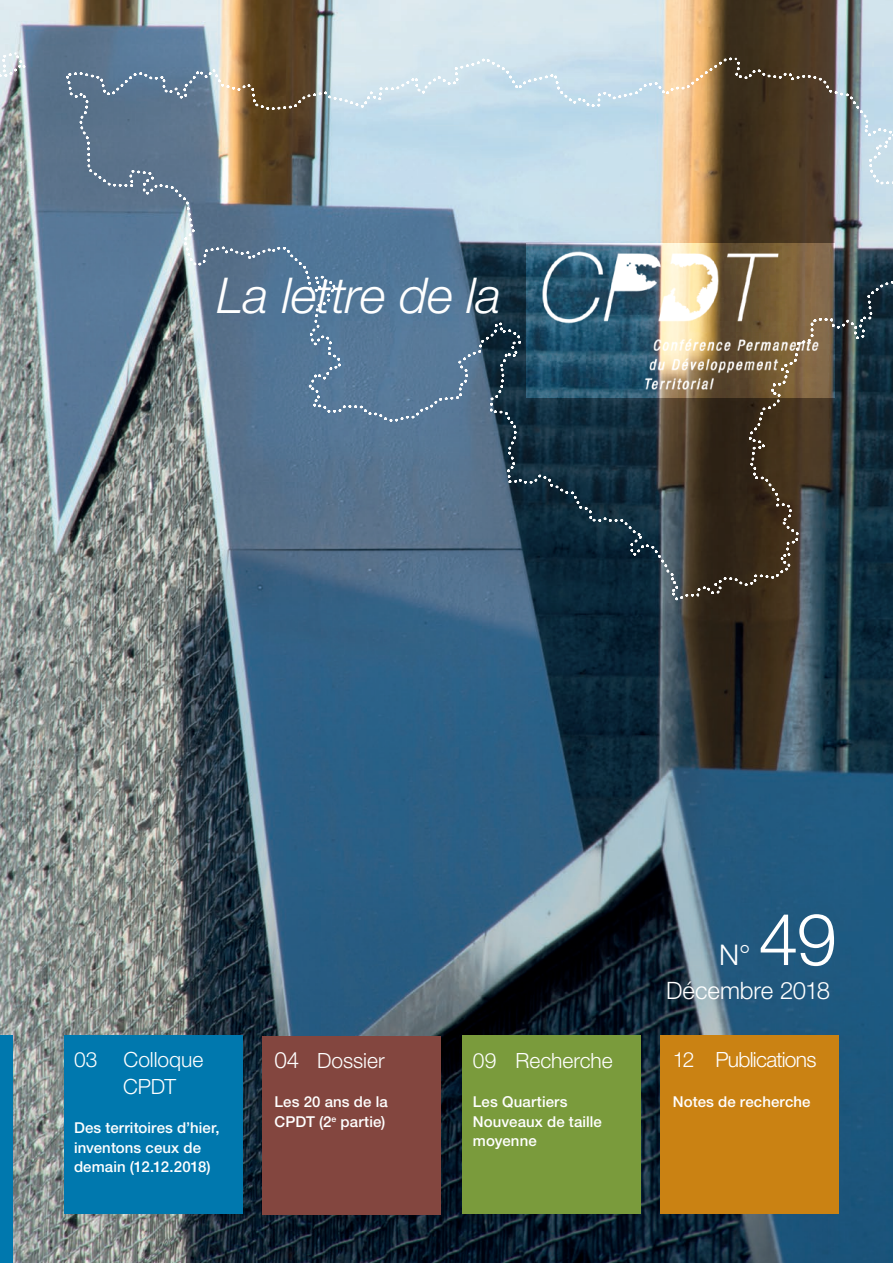
<style>
.page{position:relative;width:893px;height:1263px;background:#fff}
.page>*{position:absolute;margin:0;border:0;box-sizing:border-box;transform-origin:0 0}
.t1{font:300 72px "Helvetica Neue LT Std";color:#fff}
.t2{font:italic 300 49.5px "Helvetica Neue LT Std";letter-spacing:-.01em;color:#fff}
.t3{font:300 28.5px "Helvetica Neue LT Std";color:#fff}
.t4{font:300 24px "Helvetica Neue LT Std";letter-spacing:-.005em;color:#fff}
.t5{font:300 21px/27px "Helvetica Neue LT Std";letter-spacing:-.005em;color:#fff}
.t6{font:300 21px "Helvetica Neue LT Std";letter-spacing:-.035em;color:#fff}
.t7{font:500 15px/19.5px "Helvetica Neue LT Std";letter-spacing:.005em;color:#fff}
.s1{font-size:22.5px}
</style>
<div class="page">
<img style="left:0;top:0;width:893px;height:1263px">
<div style="left:262px;top:1036px;width:178px;height:178px;background:#83463f"></div>
<svg style="left:0;top:50px;width:30px;height:49px"></svg>
<img style="left:64px;top:56px;width:829px;height:547px">
<div style="left:661px;top:1035px;width:178px;height:179px;background:#ca8213"></div>
<div style="left:0;top:1035px;width:13px;height:228px;background:#0078ae"></div>
<img style="left:527px;top:244px;width:308px;height:154px">
<div style="left:64px;top:1035px;width:178px;height:179px;background:#0078ae"></div>
<div style="left:462px;top:1035px;width:178px;height:179px;background:#7a9b3c"></div>
<h2 class="t2" style="left:217px;top:266px;width:286px">La lettre de la</h2>
<h3 class="t5" style="left:123px;top:1046px;width:82px;text-indent:-49px">03 Colloque<br>CPDT</h3>
<p class="t7" style="left:74px;top:1118px;width:147px">Des territoires d’hier, inventons ceux de demain (12.12.2018)</p>
<h3 class="t5" style="left:275px;top:1047px;width:112px"><span class="s1">04</span> Dossier</h3>
<p class="t7" style="left:275px;top:1092px;width:115px">Les 20 ans de la<br>CPDT (2<sup>e</sup> partie)</p>
<h3 class="t5" style="left:473px;top:1047px;width:141px">09 Recherche</h3>
<p class="t7" style="left:473px;top:1092px;width:131px">Les Quartiers<br>Nouveaux de taille moyenne</p>
<h3 class="t3" style="left:719px;top:937px;width:33px">N°</h3>
<h1 class="t1" style="left:758px;top:895px;width:80px">49</h1>
<h3 class="t4" style="left:666px;top:976px;width:166px">Décembre 2018</h3>
<h3 class="t6" style="left:673px;top:1047px;width:145px">12 Publications</h3>
<p class="t7" style="left:673px;top:1092px;width:139px">Notes de recherche</p>
</div>
